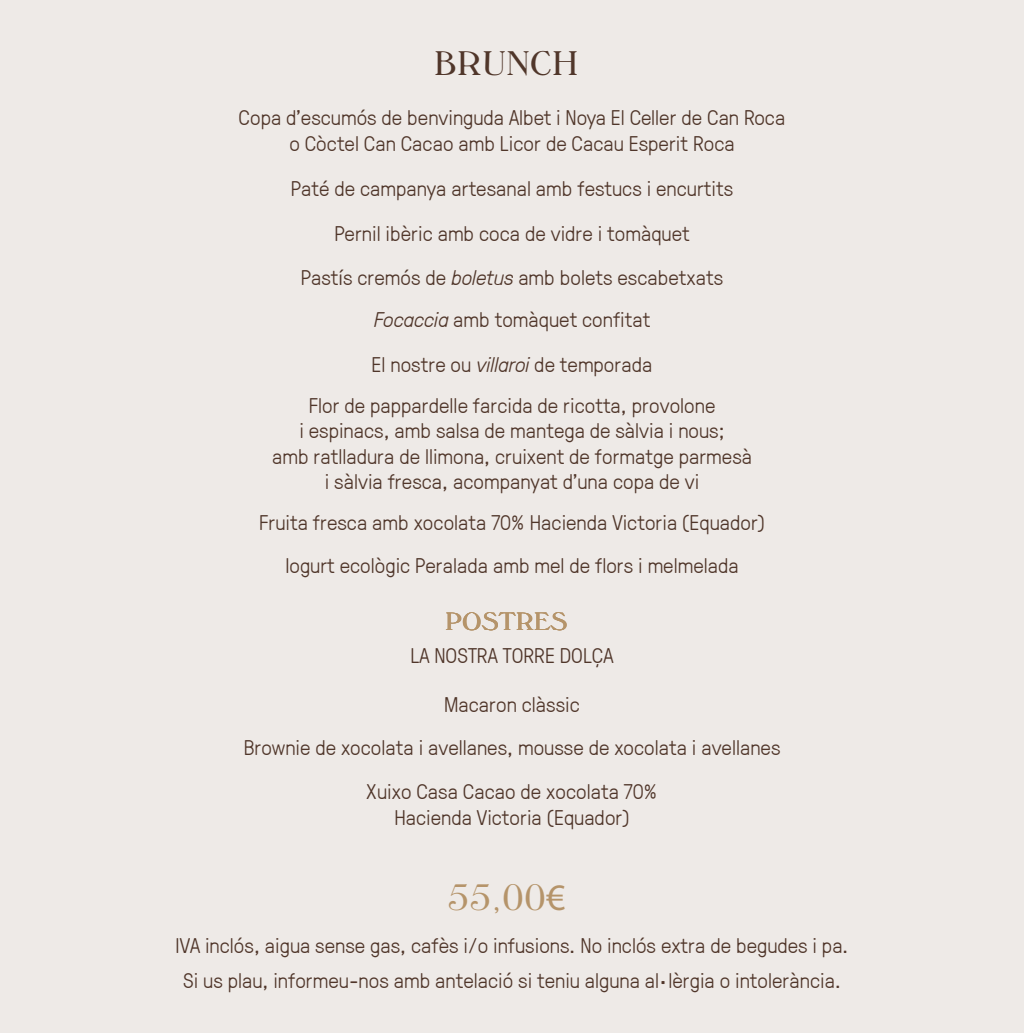
<style>
.page{position:relative;width:1024px;height:1033px;background:#eeeae7}
.page>*{position:absolute;margin:0;border:0;box-sizing:border-box;transform-origin:0 0}
.t1{font:300 37.5px "Windsor BT";color:#b5946a}
.t2{font:300 34.8px "Windsor BT";color:#50362a}
.t3{font:300 25.5px "Windsor BT";color:#b5946a}
.t4{font:300 21.15px/25.3px "GT Pressura";color:#50362a;text-align:center}
.s1{font-style:italic}
.s2{font-family:"Myriad Pro";font-weight:400}
</style>
<div class="page">
<h2 class="t2" style="left:434px;top:42px;width:146px">BRUNCH</h2>
<p class="t4" style="left:239px;top:103px;width:548px">Copa d’escumós de benvinguda Albet i Noya El Celler de Can Roca</p>
<p class="t4" style="left:289px;top:129px;width:447px">o Còctel Can Cacao amb Licor de Cacau Esperit Roca</p>
<p class="t4" style="left:291px;top:165px;width:444px;line-height:44.4px">Paté de campanya artesanal amb festucs i encurtits<br>Pernil ibèric amb coca de vidre i tomàquet<br>Pastís cremós de <span class="s1">boletus</span> amb bolets escabetxats</p>
<p class="t4" style="left:372px;top:295px;width:282px;line-height:45.5px;text-align:left"><span class="s1">Focaccia</span> amb tomàquet confitat<br>El nostre ou <span class="s1">villaroi</span> de temporada</p>
<p class="t4" style="left:272px;top:391px;width:481px">Flor de pappardelle farcida de ricotta, provolone<br>i espinacs, amb salsa de mantega de sàlvia i nous;<br>amb ratlladura de llimona, cruixent de formatge parmesà i sàlvia fresca, acompanyat d'una copa de vi</p>
<p class="t4" style="left:259px;top:500px;width:508px;line-height:42.9px">Fruita fresca amb xocolata 70% Hacienda Victoria (Equador)<br>Iogurt ecològic Peralada amb mel de flors i melmelada</p>
<p class="t3" style="left:445px;top:605px;width:124px">POSTRES</p>
<p class="t4" style="left:410px;top:642px;width:205px">LA NOSTRA TORRE DOLÇA</p>
<p class="t4" style="left:444px;top:690px;width:137px">Macaron clàssic</p>
<p class="t4" style="left:244px;top:724px;width:538px;line-height:44.1px">Brownie de xocolata i avellanes, mousse de xocolata i avellanes<br>Xuixo Casa Cacao de xocolata 70%</p>
<p class="t4" style="left:394px;top:803px;width:237px">Hacienda Victoria (Equador)</p>
<h1 class="t1" style="left:447px;top:873px;width:119px">55,00<span class="s2">€</span></h1>
<p class="t4" style="left:176px;top:926px;width:674px;line-height:35.1px">IVA inclós, aigua sense gas, cafès i/o infusions. No inclós extra de begudes i pa.<br>Si us plau, informeu-nos amb antelació si teniu alguna al·lèrgia o intolerància.</p>
</div>
